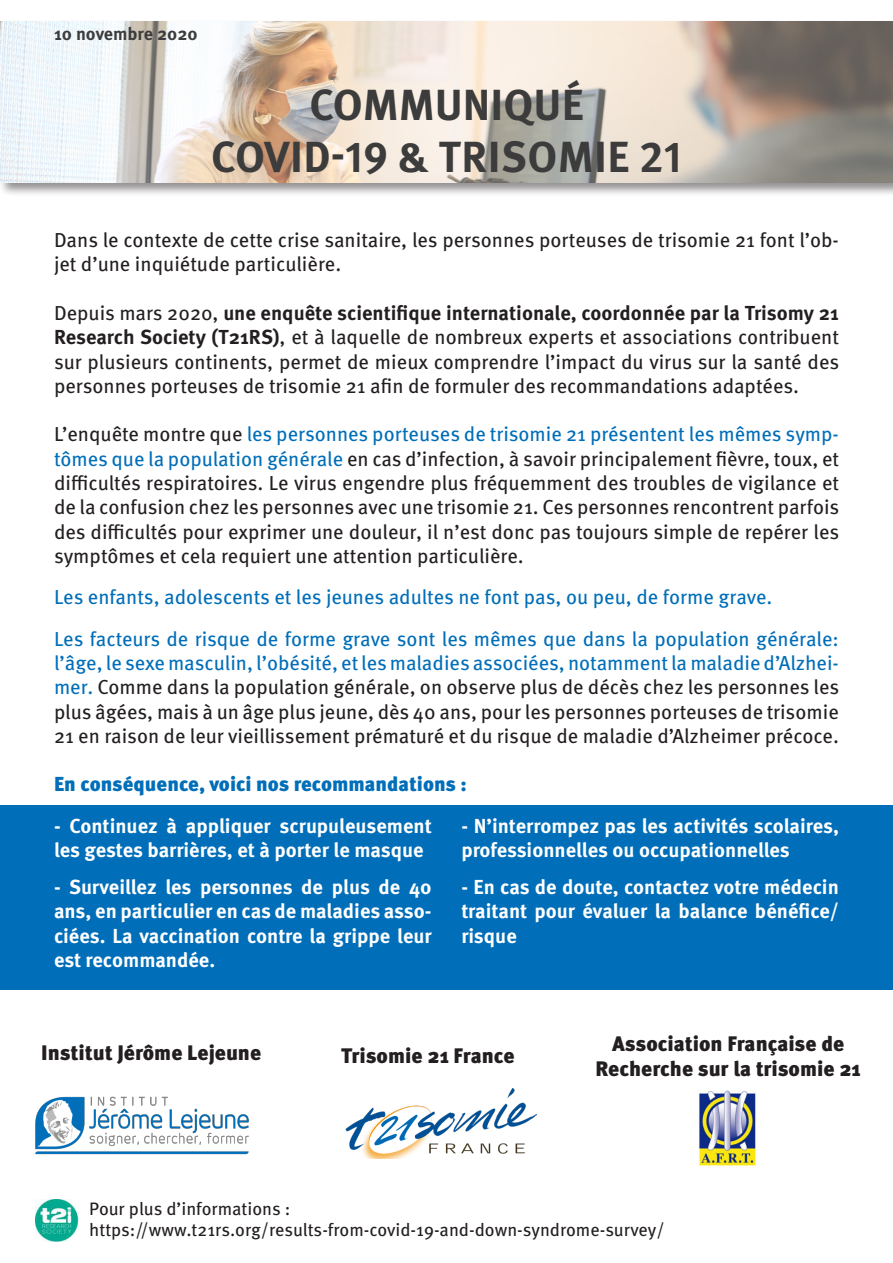
<style>
.page{position:relative;width:893px;height:1263px;background:#fff}
.page>*{position:absolute;margin:0;border:0;box-sizing:border-box;transform-origin:0 0}
.t1{font:700 43.5px "Meta OT";color:#3c3c3d}
.t2{font:900 21px "Meta OT";color:#231f20}
.t3{font:20.25px/24.3px "Meta OT";color:#231f20;text-align:justify}
.t4{font:700 20.25px/24.3px "Meta OT";color:#fff}
.t5{font:20.25px "Meta OT";color:#006eb8}
.t6{font:900 20.25px "Meta OT";color:#006eb8}
.t7{font:18px "Meta OT";color:#231f20}
.t8{font:700 18px "Meta OT";color:#3c3c3d}
.s1{font-weight:700}
.s2{color:#006eb8}
</style>
<div class="page">
<div style="left:0;top:805px;width:893px;height:185px;background:#006eb8"></div>
<div style="left:0;top:19px;width:893px;height:178px;background:#231f20;opacity:.75"></div>
<img style="left:0;top:21px;width:893px;height:162px">
<img style="left:35px;top:1096px;width:214px;height:59px">
<img style="left:346px;top:1088px;width:191px;height:71px">
<img style="left:698px;top:1090px;width:59px;height:76px">
<img style="left:35px;top:1199px;width:44px;height:43px">
<p class="t8" style="left:54px;top:23px;width:145px">10 novembre 2020</p>
<p class="t1" style="left:310px;top:78px;width:276px">COMMUNIQUÉ</p>
<p class="t1" style="left:211px;top:130px;width:472px">COVID-19 &amp; TRISOMIE 21</p>
<p class="t3" style="left:54px;top:228px;width:786px">Dans le contexte de cette crise sanitaire, les personnes porteuses de trisomie 21 font l’ob&shy;jet d’une inquiétude particulière.</p>
<p class="t3" style="left:54px;top:301px;width:787px">Depuis mars 2020, <span class="s1">une enquête scientifique internationale, coordonnée par la Trisomy 21<br>Research Society (T21RS)</span>, et à laquelle de nombreux experts et associations contribuent sur plusieurs continents, permet de mieux comprendre l’impact du virus sur la santé des personnes porteuses de trisomie 21 afin de formuler des recommandations adaptées.</p>
<p class="t3" style="left:54px;top:422px;width:787px">L’enquête montre que <span class="s2">les personnes porteuses de trisomie 21 présentent les mêmes symp&shy;tômes que la population générale</span> en cas d’infection, à savoir principalement fièvre, toux, et difficultés respiratoires. Le virus engendre plus fréquemment des troubles de vigilance et de la confusion chez les personnes avec une trisomie 21. Ces personnes rencontrent parfois des difficultés pour exprimer une douleur, il n’est donc pas toujours simple de repérer les symptômes et cela requiert une attention particulière.</p>
<p class="t5" style="left:54px;top:585px;width:720px">Les enfants, adolescents et les jeunes adultes ne font pas, ou peu, de forme grave.</p>
<p class="t3" style="left:54px;top:627px;width:787px"><span class="s2">Les facteurs de risque de forme grave sont les mêmes que dans la population générale: l’âge, le sexe masculin, l’obésité, et les maladies associées, notamment la maladie d’Alzhei&shy;mer.</span> Comme dans la population générale, on observe plus de décès chez les personnes les plus âgées, mais à un âge plus jeune, dès 40 ans, pour les personnes porteuses de trisomie 21 en raison de leur vieillissement prématuré et du risque de maladie d’Alzheimer précoce.</p>
<p class="t6" style="left:54px;top:772px;width:414px">En conséquence, voici nos recommandations :</p>
<p class="t4" style="left:54px;top:814px;width:379px">- Continuez à appliquer scrupuleusement les gestes barrières, et à porter le masque</p>
<p class="t4" style="left:54px;top:875px;width:379px;text-align:justify">- Surveillez les personnes de plus de 40 ans, en particulier en cas de maladies asso&shy;ciées. La vaccination contre la grippe leur est recommandée.</p>
<p class="t4" style="left:461px;top:814px;width:379px">- N’interrompez pas les activités scolaires, professionnelles ou occupationnelles</p>
<p class="t4" style="left:461px;top:875px;width:379px;text-align:justify">- En cas de doute, contactez votre médecin traitant pour évaluer la balance bénéfice/ risque</p>
<p class="t2" style="left:41px;top:1040px;width:222px">Institut Jérôme Lejeune</p>
<p class="t2" style="left:341px;top:1043px;width:175px">Trisomie 21 France</p>
<p class="t2" style="left:612px;top:1031px;width:234px">Association Française de</p>
<p class="t2" style="left:595px;top:1056px;width:267px">Recherche sur la trisomie 21</p>
<p class="t7" style="left:89px;top:1197px;width:203px">Pour plus d’informations :</p>
<p class="t7" style="left:89px;top:1219px;width:577px">https://www.t21rs.org/results-from-covid-19-and-down-syndrome-survey/</p>
</div>
